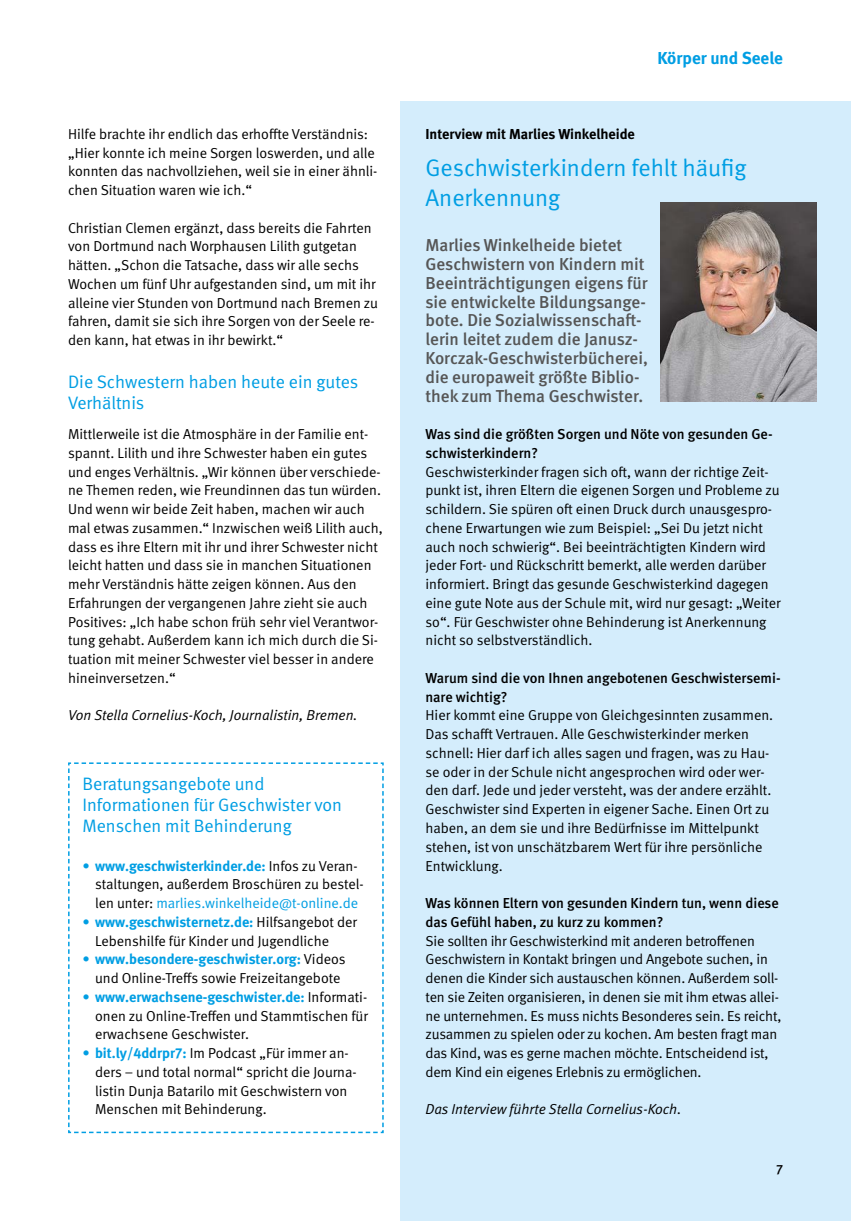
<style>
.page{position:relative;width:851px;height:1221px;background:#fff}
.page>*{position:absolute;margin:0;border:0;box-sizing:border-box;transform-origin:0 0}
._01_Überschriften_Head_Kasten{font:24px/30px "DGUV Meta";color:#009ee3}
._01_Überschriften_Kasten-Ü{font:18px/21px "DGUV Meta";color:#009ee3}
._01_Überschriften_Subhead{font:18px/21px "DGUV Meta";color:#009ee3}
._01_Überschriften_12pt_Anleser{font:500 17.25px/18.8px "DGUV Meta";color:#565656}
.t1{font:700 17.25px "DGUV Meta";color:#009ee3}
._01_Überschriften_Fließtext{font:14.4px/18.8px "DGUV Meta";color:#000}
._02_Fließtext_InterviewFrage{font:500 14.4px/18.8px "DGUV Meta";color:#000}
.t2{font:italic 14.4px "DGUV Meta";color:#000}
._01_Überschriften_Fließtext-2{font:700 14.4px "DGUV Meta";color:#000}
.t3{font:500 13.5px "DGUV Meta";color:#000}
.s1{color:#009ee3}
.s2{font-weight:700;color:#009ee3}
</style>
<div class="page">
<div style="left:400px;top:101px;width:450px;height:1119px;background:#d4edfc"></div>
<svg style="left:68px;top:762px;width:316px;height:371px"></svg>
<img style="left:660px;top:202px;width:156px;height:199px">
<p class="_01_Überschriften_Fließtext" style="left:68px;top:125px;width:311px">Hilfe brachte ihr endlich das erhoffte Verständnis: „Hier konnte ich meine Sorgen loswerden, und alle konnten das nachvollziehen, weil sie in einer ähnli&shy;chen Situation waren wie ich.“</p>
<p class="_01_Überschriften_Fließtext" style="left:68px;top:219px;width:311px">Christian Clemen ergänzt, dass bereits die Fahrten von Dortmund nach Worphausen Lilith gutgetan hätten. „Schon die Tatsache, dass wir alle sechs Wochen um fünf Uhr aufgestanden sind, um mit ihr alleine vier Stunden von Dortmund nach Bremen zu fahren, damit sie sich ihre Sorgen von der Seele re&shy;den kann, hat etwas in ihr bewirkt.“</p>
<h3 class="_01_Überschriften_Subhead" style="left:68px;top:371px;width:292px">Die Schwestern haben heute ein gutes<br>Verhältnis</h3>
<p class="_01_Überschriften_Fließtext" style="left:68px;top:425px;width:316px">Mittlerweile ist die Atmosphäre in der Familie ent&shy;spannt. Lilith und ihre Schwester haben ein gutes und enges Verhältnis. „Wir können über verschiede&shy;ne Themen reden, wie Freundinnen das tun würden.<br>Und wenn wir beide Zeit haben, machen wir auch mal etwas zusammen.“ Inzwischen weiß Lilith auch, dass es ihre Eltern mit ihr und ihrer Schwester nicht leicht hatten und dass sie in manchen Situationen mehr Verständnis hätte zeigen können. Aus den Erfahrungen der vergangenen Jahre zieht sie auch Positives: „Ich habe schon früh sehr viel Verantwor&shy;tung gehabt. Außerdem kann ich mich durch die Si&shy;tuation mit meiner Schwester viel besser in andere hineinversetzen.“</p>
<p class="t2" style="left:68px;top:707px;width:291px">Von Stella Cornelius-Koch, Journalistin, Bremen.</p>
<h3 class="_01_Überschriften_Kasten-Ü" style="left:82px;top:774px;width:261px">Beratungsangebote und<br>Informationen für Geschwister von<br>Menschen mit Behinderung</h3>
<p class="_01_Überschriften_Fließtext" style="left:95px;top:856px;width:270px;text-indent:-13px"><span class="s1">•</span> <span class="s2">www.geschwisterkinder.de:</span> Infos zu Veran&shy;staltungen, außerdem Broschüren zu bestel&shy;len unter: <span class="s1">marlies.winkelheide@t-online.de</span></p>
<p class="_01_Überschriften_Fließtext" style="left:95px;top:912px;width:263px;text-indent:-13px"><span class="s1">•</span> <span class="s2">www.geschwisternetz.de:</span> Hilfsangebot der<br>Lebenshilfe für Kinder und Jugendliche</p>
<p class="_01_Überschriften_Fließtext" style="left:82px;top:950px;width:265px;text-align:center"><span class="s1">•</span> <span class="s2">www.besondere-geschwister.org:</span> Videos und Online-Treffs sowie Freizeitangebote</p>
<p class="_01_Überschriften_Fließtext" style="left:95px;top:987px;width:274px;text-align:justify;text-indent:-13px"><span class="s1">•</span> <span class="s2">www.erwachsene-geschwister.de:</span> Informati&shy;onen zu Online-Treffen und Stammtischen für erwachsene Geschwister.</p>
<p class="_01_Überschriften_Fließtext" style="left:95px;top:1044px;width:263px;text-indent:-13px"><span class="s1">•</span> <span class="s2">bit.ly/4ddrpr7:</span> Im Podcast „Für immer an&shy;ders – und total normal“ spricht die Journa&shy;listin Dunja Batarilo mit Geschwistern von Menschen mit Behinderung.</p>
<p class="t1" style="left:657px;top:48px;width:127px">Körper und Seele</p>
<p class="_01_Überschriften_Fließtext-2" style="left:425px;top:125px;width:211px">Interview mit Marlies Winkelheide</p>
<h3 class="_01_Überschriften_Head_Kasten" style="left:425px;top:154px;width:323px">Geschwisterkindern fehlt häufig<br>Anerkennung</h3>
<p class="_01_Überschriften_12pt_Anleser" style="left:425px;top:237px;width:224px">Marlies Winkelheide bietet<br>Geschwistern von Kindern mit<br>Beeinträchtigungen eigens für sie entwickelte Bildungsange&shy;bote. Die Sozialwissenschaft&shy;lerin leitet zudem die Janusz-<br>Korczak-Geschwisterbücherei, die europaweit größte Biblio&shy;thek zum Thema Geschwister.</p>
<p class="_02_Fließtext_InterviewFrage" style="left:425px;top:425px;width:348px">Was sind die größten Sorgen und Nöte von gesunden Ge&shy;schwisterkindern?</p>
<p class="_01_Überschriften_Fließtext" style="left:425px;top:462px;width:357px">Geschwisterkinder fragen sich oft, wann der richtige Zeit&shy;punkt ist, ihren Eltern die eigenen Sorgen und Probleme zu schildern. Sie spüren oft einen Druck durch unausgespro&shy;chene Erwartungen wie zum Beispiel: „Sei Du jetzt nicht auch noch schwierig“. Bei beeinträchtigten Kindern wird jeder Fort- und Rückschritt bemerkt, alle werden darüber informiert. Bringt das gesunde Geschwisterkind dagegen eine gute Note aus der Schule mit, wird nur gesagt: „Weiter so“. Für Geschwister ohne Behinderung ist Anerkennung nicht so selbstverständlich.</p>
<p class="_02_Fließtext_InterviewFrage" style="left:425px;top:669px;width:356px">Warum sind die von Ihnen angebotenen Geschwistersemi&shy;nare wichtig?</p>
<p class="_01_Überschriften_Fließtext" style="left:425px;top:706px;width:349px">Hier kommt eine Gruppe von Gleichgesinnten zusammen.<br>Das schafft Vertrauen. Alle Geschwisterkinder merken schnell: Hier darf ich alles sagen und fragen, was zu Hau&shy;se oder in der Schule nicht angesprochen wird oder wer&shy;den darf. Jede und jeder versteht, was der andere erzählt.<br>Geschwister sind Experten in eigener Sache. Einen Ort zu haben, an dem sie und ihre Bedürfnisse im Mittelpunkt stehen, ist von unschätzbarem Wert für ihre persönliche Entwicklung.</p>
<p class="_02_Fließtext_InterviewFrage" style="left:425px;top:894px;width:355px">Was können Eltern von gesunden Kindern tun, wenn diese das Gefühl haben, zu kurz zu kommen?</p>
<p class="_01_Überschriften_Fließtext" style="left:425px;top:931px;width:357px">Sie sollten ihr Geschwisterkind mit anderen betroffenen Geschwistern in Kontakt bringen und Angebote suchen, in denen die Kinder sich austauschen können. Außerdem soll&shy;ten sie Zeiten organisieren, in denen sie mit ihm etwas allei&shy;ne unternehmen. Es muss nichts Besonderes sein. Es reicht, zusammen zu spielen oder zu kochen. Am besten fragt man das Kind, was es gerne machen möchte. Entscheidend ist, dem Kind ein eigenes Erlebnis zu ermöglichen.</p>
<p class="t2" style="left:425px;top:1100px;width:257px">Das Interview führte Stella Cornelius-Koch.</p>
<p class="t3" style="left:775px;top:1161px;width:8px">7</p>
</div>
